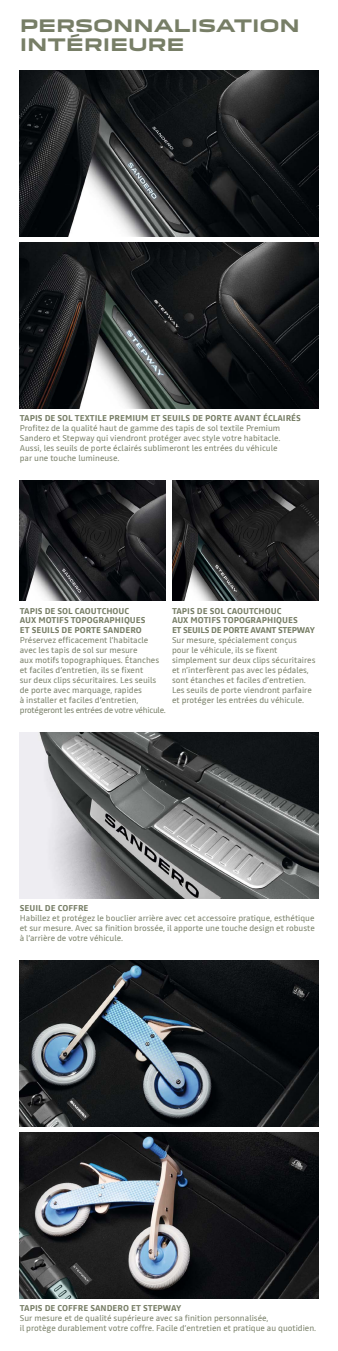
<style>
.page{position:relative;width:338px;height:1351px;background:#fff}
.page>*{position:absolute;margin:0;border:0;box-sizing:border-box;transform-origin:0 0}
.t1{font:700 16.8px/18.3px "Dacia Block Extended";letter-spacing:-.01em;color:#777e66}
.t2{font:8.4px/9.9px "Read";color:#777e66}
.t3{font:700 8.4px/9.9px "Read";color:#777e66}
</style>
<div class="page">
<img style="left:20px;top:71px;width:298px;height:165px">
<img style="left:20px;top:242px;width:298px;height:166px">
<img style="left:172px;top:480px;width:146px;height:120px">
<img style="left:20px;top:480px;width:146px;height:120px">
<img style="left:20px;top:732px;width:298px;height:166px">
<img style="left:20px;top:960px;width:298px;height:166px">
<img style="left:20px;top:1132px;width:298px;height:166px">
<h1 class="t1" style="left:20px;top:17px;width:281px">PERSONNALISATION<br>INTÉRIEURE</h1>
<p class="t3" style="left:20px;top:413px;width:282px">TAPIS DE SOL TEXTILE PREMIUM ET SEUILS DE PORTE AVANT ÉCLAIRÉS</p>
<p class="t2" style="left:20px;top:423px;width:262px">Profitez de la qualité haut de gamme des tapis de sol textile Premium Sandero et Stepway qui viendront protéger avec style votre habitacle.<br>Aussi, les seuils de porte éclairés sublimeront les entrées du véhicule par une touche lumineuse.</p>
<p class="t3" style="left:20px;top:605px;width:127px">TAPIS DE SOL CAOUTCHOUC<br>AUX MOTIFS TOPOGRAPHIQUES<br>ET SEUILS DE PORTE SANDERO</p>
<p class="t2" style="left:20px;top:635px;width:147px">Préservez efficacement l’habitacle avec les tapis de sol sur mesure<br>aux motifs topographiques. Étanches et faciles d’entretien, ils se fixent<br>sur deux clips sécuritaires. Les seuils de porte avec marquage, rapides<br>à installer et faciles d’entretien, protégeront les entrées de votre véhicule.</p>
<p class="t3" style="left:172px;top:605px;width:144px">TAPIS DE SOL CAOUTCHOUC<br>AUX MOTIFS TOPOGRAPHIQUES<br>ET SEUILS DE PORTE AVANT STEPWAY</p>
<p class="t2" style="left:172px;top:635px;width:145px">Sur mesure, spécialement conçus pour le véhicule, ils se fixent simplement sur deux clips sécuritaires et n’interfèrent pas avec les pédales, sont étanches et faciles d’entretien.<br>Les seuils de porte viendront parfaire et protéger les entrées du véhicule.</p>
<p class="t3" style="left:20px;top:903px;width:70px">SEUIL DE COFFRE</p>
<p class="t2" style="left:20px;top:913px;width:296px;text-align:justify">Habillez et protégez le bouclier arrière avec cet accessoire pratique, esthétique et sur mesure. Avec sa finition brossée, il apporte une touche design et robuste à l’arrière de votre véhicule.</p>
<p class="t3" style="left:20px;top:1303px;width:163px">TAPIS DE COFFRE SANDERO ET STEPWAY</p>
<p class="t2" style="left:20px;top:1313px;width:297px">Sur mesure et de qualité supérieure avec sa finition personnalisée,<br>il protège durablement votre coffre. Facile d’entretien et pratique au quotidien.</p>
</div>
